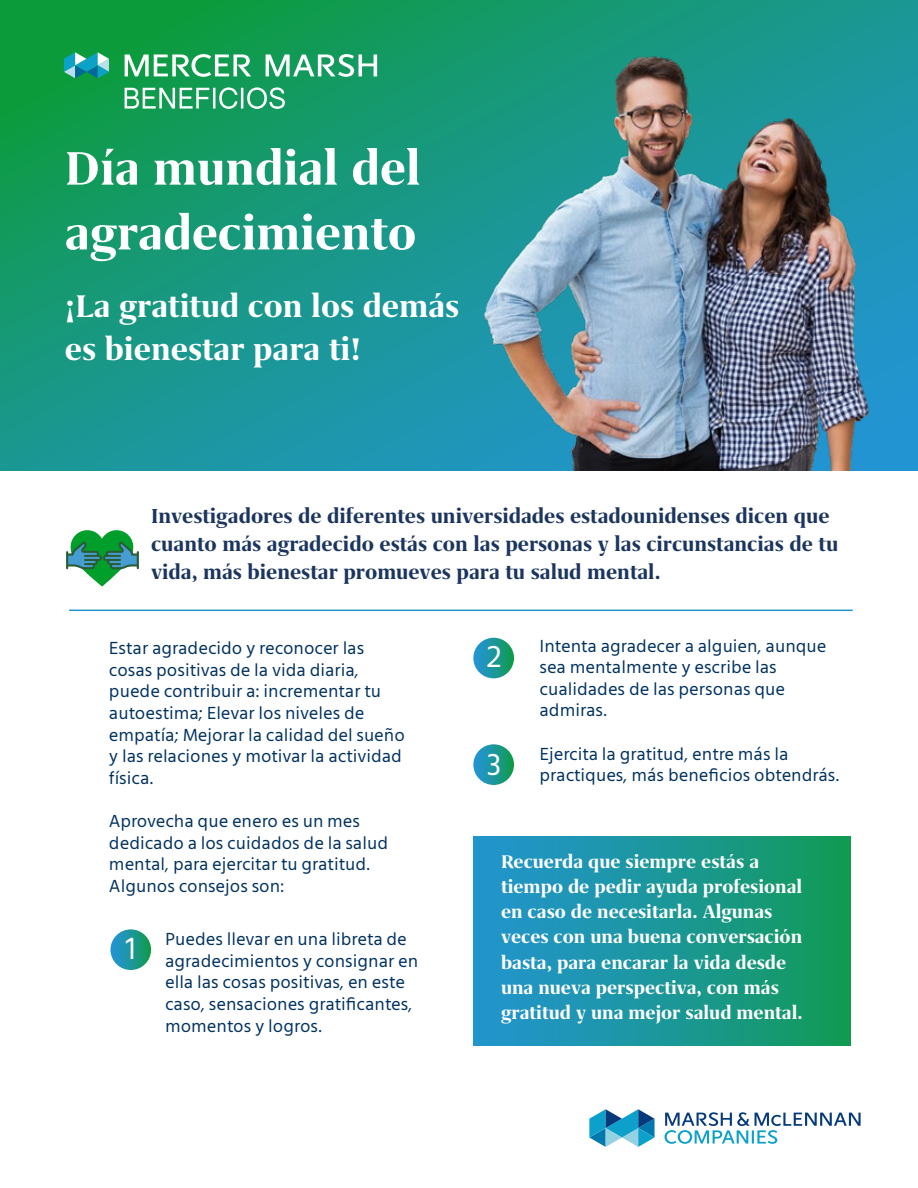
<style>
.page{position:relative;width:918px;height:1188px;background:#fff}
.page>*{position:absolute;margin:0;border:0;box-sizing:border-box;transform-origin:0 0}
.t1{font:700 54px/64.8px "Grifo S";color:#fff}
.t2{font:700 36px/43.2px "Grifo S";color:#fff}
.t3{font:31.5px "Mute";color:#fff}
.t4{font:700 23.25px/27.9px "Grifo S";color:#1b355f}
.t5{font:700 21px/25.2px "Grifo S";color:#fff}
.t6{font:18px/21.6px "Mute";color:#003260}
</style>
<div class="page">
<svg style="left:474px;top:836px;width:377px;height:210px;background:#1a9796"></svg>
<svg style="left:0;top:1px;width:918px;height:469px;background:#17987e"></svg>
<svg style="left:665px;top:1112px;width:196px;height:32px"></svg>
<svg style="left:589px;top:1109px;width:66px;height:38px"></svg>
<hr style="left:69px;top:610px;width:784px;height:1px;background:#2294d1">
<svg style="left:110px;top:929px;width:41px;height:41px"></svg>
<svg style="left:473px;top:638px;width:41px;height:40px"></svg>
<div style="left:473px;top:744px;width:41px;height:41px;background:linear-gradient(to right,#2a96e2,#0f9a4e);border-radius:20px"></div>
<svg style="left:64px;top:52px;width:45px;height:26px"></svg>
<svg style="left:266px;top:54px;width:111px;height:23px"></svg>
<svg style="left:125px;top:54px;width:126px;height:23px"></svg>
<svg style="left:125px;top:88px;width:84px;height:21px"></svg>
<hr style="left:213px;top:88px;width:2px;height:21px;background:#fff">
<svg style="left:219px;top:87px;width:18px;height:22px"></svg>
<hr style="left:241px;top:88px;width:2px;height:21px;background:#fff">
<svg style="left:247px;top:87px;width:38px;height:22px"></svg>
<img style="left:470px;top:13px;width:413px;height:457px">
<svg style="left:66px;top:530px;width:73px;height:57px"></svg>
<h1 class="t1" style="left:65px;top:136px;width:357px">Día mundial del agradecimiento</h1>
<h2 class="t2" style="left:65px;top:284px;width:396px">¡La gratitud con los demás es bienestar para ti!</h2>
<p class="t4" style="left:151px;top:502px;width:689px">Investigadores de diferentes universidades estadounidenses dicen que cuanto más agradecido estás con las personas y las circunstancias de tu vida, más bienestar promueves para tu salud mental.</p>
<p class="t6" style="left:109px;top:637px;width:297px">Estar agradecido y reconocer las cosas positivas de la vida diaria, puede contribuir a: incrementar tu autoestima; Elevar los niveles de empatía; Mejorar la calidad del sueño y las relaciones y motivar la actividad física.</p>
<p class="t6" style="left:109px;top:810px;width:281px">Aprovecha que enero es un mes dedicado a los cuidados de la salud mental, para ejercitar tu gratitud.<br>Algunos consejos son:</p>
<p class="t6" style="left:165px;top:928px;width:255px">Puedes llevar en una libreta de agradecimientos y consignar en ella las cosas positivas, en este caso, sensaciones gratificantes, momentos y logros.</p>
<h3 class="t3" style="left:122px;top:930px;width:18px">1</h3>
<h3 class="t3" style="left:486px;top:637px;width:18px">2</h3>
<h3 class="t3" style="left:486px;top:745px;width:18px">3</h3>
<p class="t6" style="left:540px;top:635px;width:289px">Intenta agradecer a alguien, aunque sea mentalmente y escribe las cualidades de las personas que admiras.</p>
<p class="t6" style="left:540px;top:743px;width:302px">Ejercita la gratitud, entre más la practiques, más beneficios obtendrás.</p>
<p class="t5" style="left:501px;top:849px;width:303px">Recuerda que siempre estás a tiempo de pedir ayuda profesional en caso de necesitarla. Algunas veces con una buena conversación basta, para encarar la vida desde una nueva perspectiva, con más gratitud y una mejor salud mental.</p>
</div>
